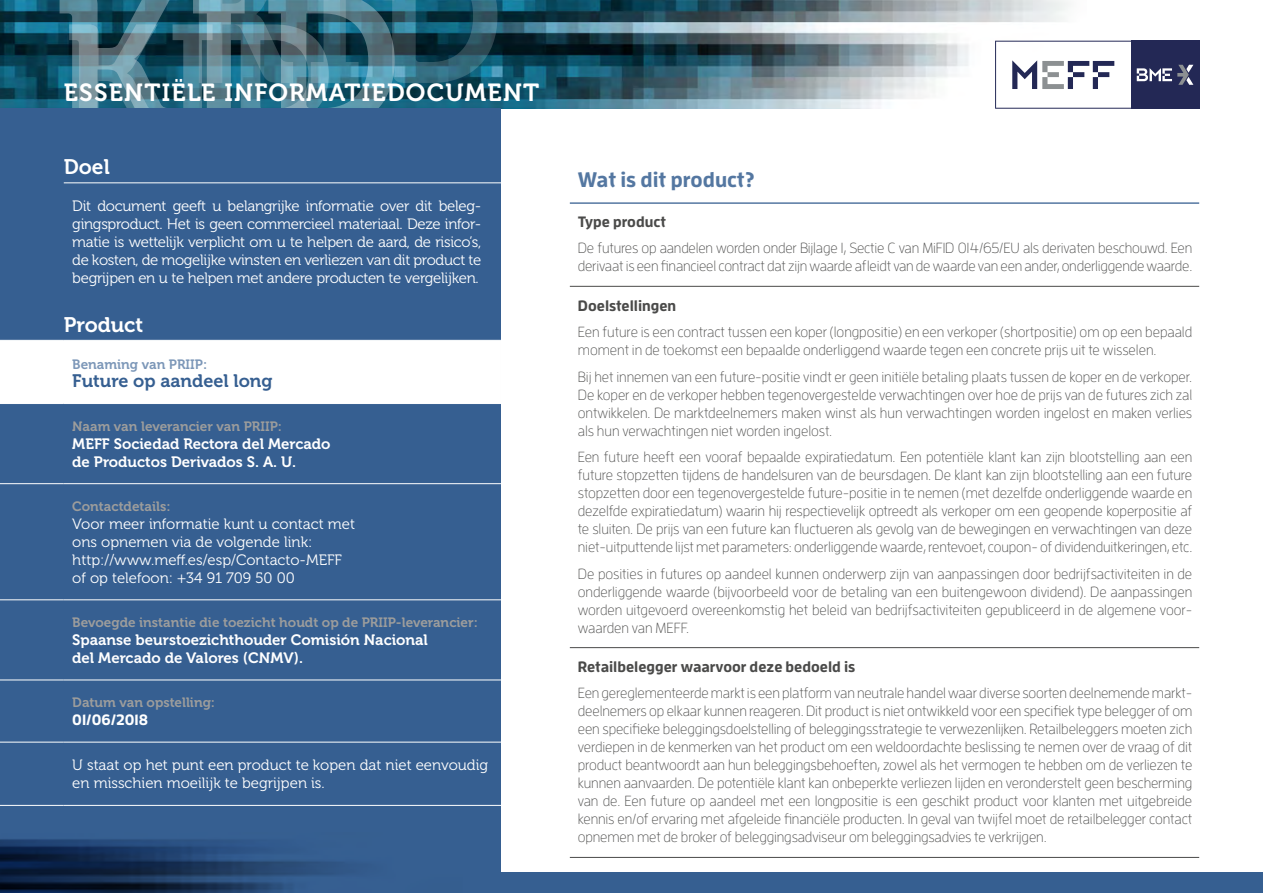
<style>
.page{position:relative;width:1263px;height:893px;background:#fff}
.page>*{position:absolute;margin:0;border:0;box-sizing:border-box;transform-origin:0 0}
.t1{font:24.6px "Museo 700";letter-spacing:.05em;color:#fff}
.t2{font:700 21px "Enzo OT";color:#5477a1}
.t3{font:21px "Museo 700";color:#fff}
.t4{font:18px "Museo 700";color:#365f91}
.t5{font:15px/18px "Museo 300";color:#fff}
.t6{font:15px/18px "Museo 700";color:#fff}
.t7{font:700 15px "Enzo OT";color:#4a4a49}
.t8{font:700 15px "Enzo OT";color:#fff}
.t9{font:300 14.7px/18px "Enzo OT";letter-spacing:-.01em;color:#4a4a49;text-align:justify}
.t10{font:13.5px "Museo 700";color:#9d9d9c}
.t11{font:13.5px "Museo 700";color:#7c97b8}
</style>
<div class="page">
<img style="left:0;top:0;width:1087px;height:109px">
<svg style="left:60px;top:0;width:437px;height:109px"></svg>
<div style="left:1131px;top:41px;width:68px;height:68px;background:#232855"></div>
<svg style="left:995px;top:41px;width:198px;height:68px"></svg>
<hr style="left:570px;top:202px;width:629px;height:2px;background:#5477a1">
<hr style="left:570px;top:286px;width:629px;height:1px;background:#4a4a49">
<hr style="left:570px;top:647px;width:629px;height:1px;background:#4a4a49">
<hr style="left:570px;top:857px;width:629px;height:1px;background:#4a4a49">
<div style="left:0;top:873px;width:1263px;height:20px;background:#365f91"></div>
<div style="left:0;top:109px;width:501px;height:784px;background:#365f91"></div>
<div style="left:0;top:341px;width:501px;height:62px;background:#fff"></div>
<hr style="left:0;top:340px;width:64px;height:1px;background:#fff">
<hr style="left:64px;top:340px;width:437px;height:1px;background:#fff">
<hr style="left:0;top:403px;width:64px;height:1px;background:#fff">
<hr style="left:64px;top:403px;width:437px;height:1px;background:#fff">
<hr style="left:0;top:483px;width:64px;height:1px;background:#fff">
<hr style="left:64px;top:483px;width:437px;height:1px;background:#fff">
<hr style="left:0;top:600px;width:64px;height:1px;background:#fff">
<hr style="left:64px;top:600px;width:437px;height:1px;background:#fff">
<hr style="left:0;top:680px;width:64px;height:1px;background:#fff">
<hr style="left:64px;top:680px;width:437px;height:1px;background:#fff">
<hr style="left:0;top:742px;width:64px;height:1px;background:#fff">
<hr style="left:64px;top:742px;width:437px;height:1px;background:#fff">
<hr style="left:0;top:805px;width:64px;height:1px;background:#fff">
<hr style="left:64px;top:805px;width:437px;height:1px;background:#fff">
<hr style="left:64px;top:182px;width:437px;height:1px;background:#fff">
<h1 class="t1" style="left:64px;top:79px;width:477px">ESSENTIËLE INFORMATIEDOCUMENT</h1>
<h2 class="t3" style="left:64px;top:155px;width:48px">Doel</h2>
<p class="t5" style="left:72px;top:197px;width:411px;text-align:justify">Dit document geeft u belangrijke informatie over dit beleg&shy;gingsproduct. Het is geen commercieel materiaal. Deze infor&shy;matie is wettelijk verplicht om u te helpen de aard, de risico’s, de kosten, de mogelijke winsten en verliezen van dit product te begrijpen en u te helpen met andere producten te vergelijken.</p>
<h2 class="t3" style="left:64px;top:313px;width:81px">Product</h2>
<p class="t11" style="left:72px;top:356px;width:136px">Benaming van PRIIP:</p>
<p class="t4" style="left:72px;top:370px;width:202px">Future op aandeel long</p>
<p class="t10" style="left:72px;top:418px;width:211px">Naam van leverancier van PRIIP:</p>
<p class="t6" style="left:72px;top:435px;width:260px">MEFF Sociedad Rectora del Mercado de Productos Derivados S. A. U.</p>
<p class="t10" style="left:72px;top:499px;width:100px">Contactdetails:</p>
<p class="t5" style="left:72px;top:515px;width:284px">Voor meer informatie kunt u contact met ons opnemen via de volgende link: http://www.meff.es/esp/Contacto-MEFF of op telefoon: +34 91 709 50 00</p>
<p class="t10" style="left:72px;top:615px;width:407px">Bevoegde instantie die toezicht houdt op de PRIIP-leverancier:</p>
<p class="t6" style="left:72px;top:631px;width:357px">Spaanse beurstoezichthouder Comisión Nacional del Mercado de Valores (CNMV).</p>
<p class="t10" style="left:72px;top:695px;width:144px">Datum van opstelling:</p>
<p class="t8" style="left:72px;top:710px;width:77px">01/06/2018</p>
<p class="t5" style="left:72px;top:756px;width:417px">U staat op het punt een product te kopen dat niet eenvoudig en misschien moeilijk te begrijpen is.</p>
<h2 class="t2" style="left:578px;top:167px;width:178px">Wat is dit product?</h2>
<p class="t7" style="left:578px;top:212px;width:90px">Type product</p>
<p class="t9" style="left:578px;top:239px;width:616px">De futures op aandelen worden onder Bijlage I, Sectie C van MiFID 014/65/EU als derivaten beschouwd. Een derivaat is een financieel contract dat zijn waarde afleidt van de waarde van een ander, onderliggende waarde.</p>
<p class="t7" style="left:578px;top:296px;width:100px">Doelstellingen</p>
<p class="t9" style="left:578px;top:323px;width:616px">Een future is een contract tussen een koper (longpositie) en een verkoper (shortpositie) om op een bepaald moment in de toekomst een bepaalde onderliggend waarde tegen een concrete prijs uit te wisselen.</p>
<p class="t9" style="left:578px;top:367px;width:616px">Bij het innemen van een future-positie vindt er geen initiële betaling plaats tussen de koper en de verkoper.<br>De koper en de verkoper hebben tegenovergestelde verwachtingen over hoe de prijs van de futures zich zal ontwikkelen. De marktdeelnemers maken winst als hun verwachtingen worden ingelost en maken verlies als hun verwachtingen niet worden ingelost.</p>
<p class="t9" style="left:578px;top:448px;width:616px">Een future heeft een vooraf bepaalde expiratiedatum. Een potentiële klant kan zijn blootstelling aan een future stopzetten tijdens de handelsuren van de beursdagen. De klant kan zijn blootstelling aan een future stopzetten door een tegenovergestelde future-positie in te nemen (met dezelfde onderliggende waarde en dezelfde expiratiedatum) waarin hij respectievelijk optreedt als verkoper om een geopende koperpositie af te sluiten. De prijs van een future kan fluctueren als gevolg van de bewegingen en verwachtingen van deze niet-uitputtende lijst met parameters: onderliggende waarde, rentevoet, coupon- of dividenduitkeringen, etc.</p>
<p class="t9" style="left:578px;top:564px;width:616px">De posities in futures op aandeel kunnen onderwerp zijn van aanpassingen door bedrijfsactiviteiten in de onderliggende waarde (bijvoorbeeld voor de betaling van een buitengewoon dividend). De aanpassingen worden uitgevoerd overeenkomstig het beleid van bedrijfsactiviteiten gepubliceerd in de algemene voor&shy;waarden van MEFF.</p>
<p class="t7" style="left:578px;top:657px;width:279px">Retailbelegger waarvoor deze bedoeld is</p>
<p class="t9" style="left:578px;top:684px;width:616px">Een gereglementeerde markt is een platform van neutrale handel waar diverse soorten deelnemende markt&shy;deelnemers op elkaar kunnen reageren. Dit product is niet ontwikkeld voor een specifiek type belegger of om een specifieke beleggingsdoelstelling of beleggingsstrategie te verwezenlijken. Retailbeleggers moeten zich verdiepen in de kenmerken van het product om een weldoordachte beslissing te nemen over de vraag of dit product beantwoordt aan hun beleggingsbehoeften, zowel als het vermogen te hebben om de verliezen te kunnen aanvaarden. De potentiële klant kan onbeperkte verliezen lijden en veronderstelt geen bescherming van de. Een future op aandeel met een longpositie is een geschikt product voor klanten met uitgebreide kennis en/of ervaring met afgeleide financiële producten. In geval van twijfel moet de retailbelegger contact opnemen met de broker of beleggingsadviseur om beleggingsadvies te verkrijgen.</p>
</div>
